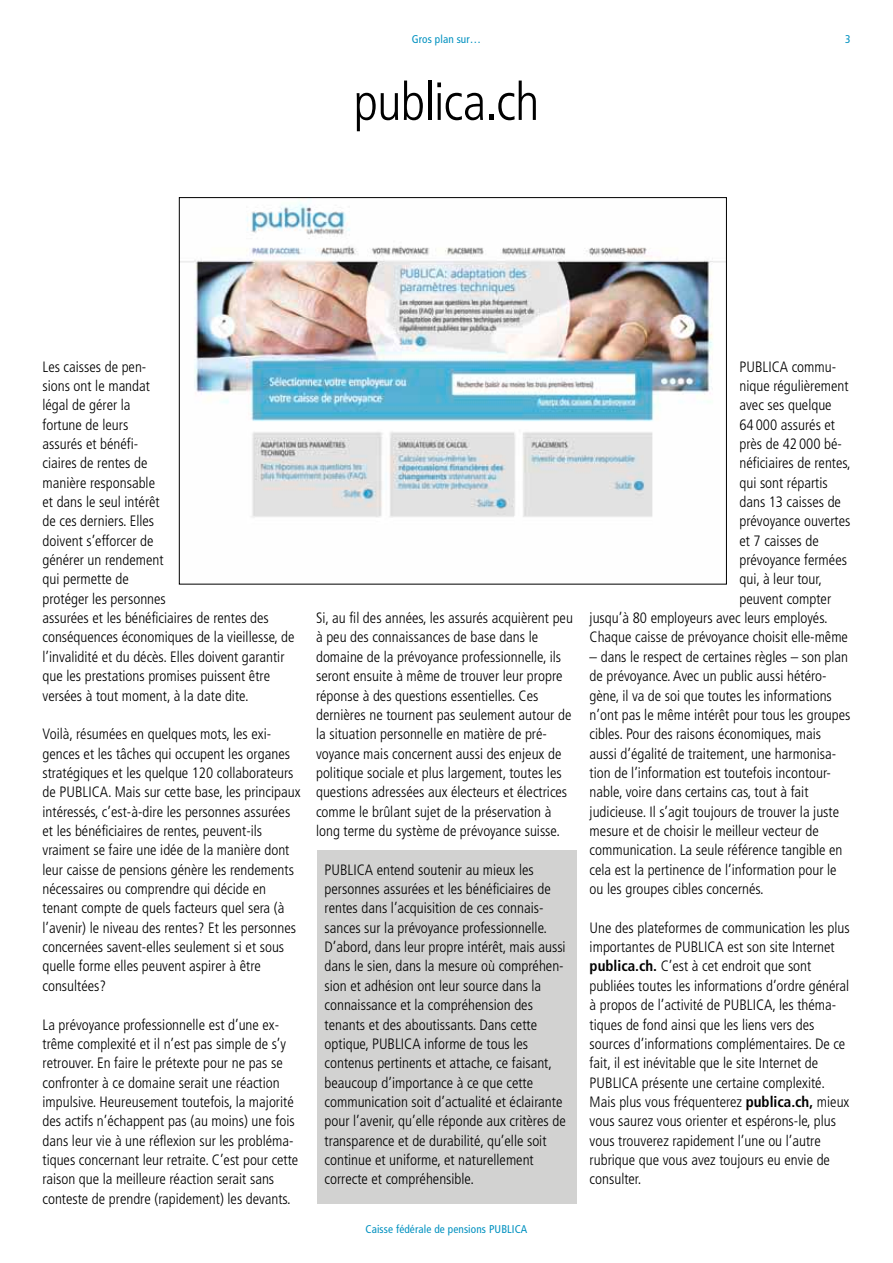
<style>
.page{position:relative;width:893px;height:1263px;background:#fff}
.page>*{position:absolute;margin:0;border:0;box-sizing:border-box;transform-origin:0 0}
.t1{font:300 condensed 52.5px "Frutiger";letter-spacing:-.015em;color:#000}
.t2{font:300 condensed 15px/19.4px "Frutiger";color:#000}
.t3{font:condensed 11.25px "Frutiger";letter-spacing:.01em;color:#0091c0}
.s1{font-weight:700}
</style>
<div class="page">
<div style="left:317px;top:850px;width:259px;height:354px;background:#d2d2d1"></div>
<img style="left:181px;top:201px;width:544px;height:317px">
<p class="t3" style="left:412px;top:32px;width:71px">Gros plan sur…</p>
<p class="t3" style="left:845px;top:32px;width:7px">3</p>
<h1 class="t1" style="left:353px;top:72px;width:187px">publica.ch</h1>
<p class="t2" style="left:43px;top:357px;width:253px">Les caisses de pen-<br>sions ont le mandat<br>légal de gérer la<br>fortune de leurs<br>assurés et bénéfi-<br>ciaires de rentes de<br>manière responsable<br>et dans le seul intérêt<br>de ces derniers. Elles<br>doivent s’efforcer de<br>générer un rendement<br>qui permette de<br>protéger les personnes<br>assurées et les bénéficiaires de rentes des conséquences économiques de la vieillesse, de l’invalidité et du décès. Elles doivent garantir que les prestations promises puissent être versées à tout moment, à la date dite.</p>
<p class="t2" style="left:43px;top:724px;width:259px">Voilà, résumées en quelques mots, les exi&shy;gences et les tâches qui occupent les organes stratégiques et les quelque 120 collaborateurs de PUBLICA. Mais sur cette base, les principaux intéressés, c’est-à-dire les personnes assurées et les bénéficiaires de rentes, peuvent-ils vraiment se faire une idée de la manière dont leur caisse de pensions génère les rendements nécessaires ou comprendre qui décide en tenant compte de quels facteurs quel sera (à l’avenir) le niveau des rentes? Et les personnes concernées savent-elles seulement si et sous quelle forme elles peuvent aspirer à être consultées?</p>
<p class="t2" style="left:43px;top:1015px;width:257px">La prévoyance professionnelle est d’une ex&shy;trême complexité et il n’est pas simple de s’y retrouver. En faire le prétexte pour ne pas se confronter à ce domaine serait une réaction impulsive. Heureusement toutefois, la majorité des actifs n’échappent pas (au moins) une fois dans leur vie à une réflexion sur les probléma&shy;tiques concernant leur retraite. C’est pour cette raison que la meilleure réaction serait sans conteste de prendre (rapidement) les devants.</p>
<p class="t2" style="left:316px;top:608px;width:258px">Si, au fil des années, les assurés acquièrent peu à peu des connaissances de base dans le domaine de la prévoyance professionnelle, ils seront ensuite à même de trouver leur propre réponse à des questions essentielles. Ces dernières ne tournent pas seulement autour de la situation personnelle en matière de pré&shy;voyance mais concernent aussi des enjeux de politique sociale et plus largement, toutes les questions adressées aux électeurs et électrices comme le brûlant sujet de la préservation à long terme du système de prévoyance suisse.</p>
<p class="t2" style="left:325px;top:860px;width:243px">PUBLICA entend soutenir au mieux les personnes assurées et les bénéficiaires de rentes dans l’acquisition de ces connais&shy;sances sur la prévoyance professionnelle.<br>D’abord, dans leur propre intérêt, mais aussi dans le sien, dans la mesure où compréhen&shy;sion et adhésion ont leur source dans la connaissance et la compréhension des tenants et des aboutissants. Dans cette optique, PUBLICA informe de tous les contenus pertinents et attache, ce faisant, beaucoup d’importance à ce que cette communication soit d’actualité et éclairante pour l’avenir, qu’elle réponde aux critères de transparence et de durabilité, qu’elle soit continue et uniforme, et naturellement correcte et compréhensible.</p>
<p class="t3" style="left:366px;top:1223px;width:163px">Caisse fédérale de pensions PUBLICA</p>
<p class="t2" style="left:739px;top:357px;width:98px">PUBLICA commu-</p>
<p class="t2" style="left:739px;top:376px;width:111px">nique régulièrement</p>
<p class="t2" style="left:739px;top:396px;width:94px">avec ses quelque</p>
<p class="t2" style="left:739px;top:415px;width:97px">64 000 assurés et</p>
<p class="t2" style="left:739px;top:434px;width:104px">près de 42 000 bé-</p>
<p class="t2" style="left:739px;top:454px;width:113px">néficiaires de rentes,</p>
<p class="t2" style="left:739px;top:473px;width:90px">qui sont répartis</p>
<p class="t2" style="left:739px;top:492px;width:103px">dans 13 caisses de</p>
<p class="t2" style="left:739px;top:512px;width:112px">prévoyance ouvertes</p>
<p class="t2" style="left:739px;top:531px;width:81px">et 7 caisses de</p>
<p class="t2" style="left:739px;top:550px;width:109px">prévoyance fermées</p>
<p class="t2" style="left:739px;top:570px;width:84px">qui, à leur tour,</p>
<p class="t2" style="left:739px;top:589px;width:93px">peuvent compter</p>
<p class="t2" style="left:590px;top:608px;width:240px">jusqu’à 80 employeurs avec leurs employés.</p>
<p class="t2" style="left:590px;top:628px;width:260px">Chaque caisse de prévoyance choisit elle-même</p>
<p class="t2" style="left:590px;top:647px;width:262px">– dans le respect de certaines règles – son plan de prévoyance. Avec un public aussi hétéro&shy;gène, il va de soi que toutes les informations n’ont pas le même intérêt pour tous les groupes cibles. Pour des raisons économiques, mais aussi d’égalité de traitement, une harmonisa&shy;tion de l’information est toutefois incontour&shy;nable, voire dans certains cas, tout à fait judicieuse. Il s’agit toujours de trouver la juste mesure et de choisir le meilleur vecteur de communication. La seule référence tangible en cela est la pertinence de l’information pour le ou les groupes cibles concernés.</p>
<p class="t2" style="left:590px;top:918px;width:262px">Une des plateformes de communication les plus importantes de PUBLICA est son site Internet <span class="s1">publica.ch.</span> C’est à cet endroit que sont publiées toutes les informations d’ordre général à propos de l’activité de PUBLICA, les théma&shy;tiques de fond ainsi que les liens vers des sources d’informations complémentaires. De ce fait, il est inévitable que le site Internet de PUBLICA présente une certaine complexité.<br>Mais plus vous fréquenterez <span class="s1">publica.ch,</span> mieux vous saurez vous orienter et espérons-le, plus vous trouverez rapidement l’une ou l’autre rubrique que vous avez toujours eu envie de consulter.</p>
</div>
